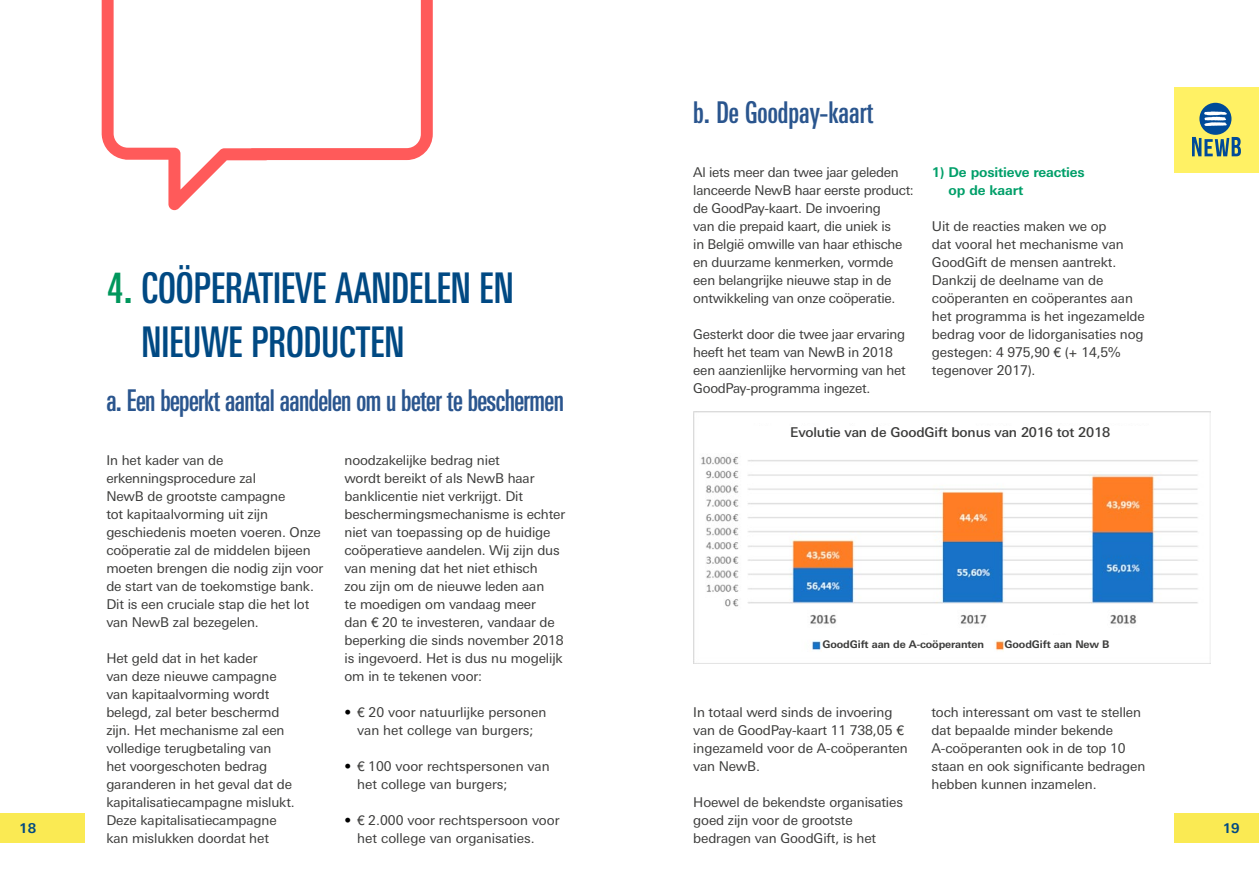
<style>
.page{position:relative;width:1259px;height:893px;background:#fff}
.page>*{position:absolute;margin:0;border:0;box-sizing:border-box;transform-origin:0 0}
.t1{font:500 42.3px/54px "Linotype Univers Comp";color:#004983}
.t2{font:500 30px "Linotype Univers Comp";letter-spacing:-.02em;color:#2a558e}
.t3{font:500 30px "Linotype Univers Comp";color:#2a558e}
.t4{font:13.5px/18px "Linotype Univers Basic";letter-spacing:-.01em;color:#3c3c3b}
.t5{font:500 13.5px "Linotype Univers Basic";letter-spacing:-.01em;color:#3c3c3b}
.t6{font:700 13.5px/18px "Linotype Univers Basic";letter-spacing:-.01em;color:#009f69}
.t7{font:700 13.5px "Linotype Univers Basic";color:#004983}
.t8{font:700 10.5px "Linotype Univers Basic";letter-spacing:-.01em;color:#3c3c3b}
.s1{font-family:"Helvetica Neue"}
.s2{color:#00975c}
.s3{font-family:"Linotype Univers Comp";font-weight:500;color:#000}
</style>
<div class="page">
<svg style="left:102px;top:0;width:331px;height:210px"></svg>
<div style="left:1174px;top:87px;width:85px;height:85px;background:#fff164"></div>
<svg style="left:1192px;top:137px;width:49px;height:19px"></svg>
<div style="left:1199px;top:103px;width:32px;height:32px;background:#004a98;border-radius:50%"></div>
<svg style="left:1204px;top:111px;width:23px;height:15px"></svg>
<div style="left:1174px;top:813px;width:85px;height:30px;background:#faea53"></div>
<div style="left:0;top:813px;width:85px;height:30px;background:#faea53"></div>
<img style="left:693px;top:411px;width:517px;height:252px">
<div style="left:697px;top:426px;width:505px;height:21px;background:#fff"></div>
<div style="left:822px;top:635px;width:165px;height:17px;background:#fff"></div>
<div style="left:1004px;top:635px;width:165px;height:17px;background:#fff"></div>
<h2 class="t3" style="left:693px;top:95px;width:181px">b. De Goodpay-kaart</h2>
<p class="t4" style="left:693px;top:163px;width:222px">Al iets meer dan twee jaar geleden lanceerde NewB haar eerste product: de GoodPay-kaart. De invoering<br>van die prepaid kaart, die uniek is<br>in België omwille van haar ethische en duurzame kenmerken, vormde een belangrijke nieuwe stap in de ontwikkeling van onze coöperatie.</p>
<p class="t4" style="left:693px;top:325px;width:214px">Gesterkt door die twee jaar ervaring heeft het team van NewB in 2018 een aanzienlijke hervorming van het GoodPay-programma ingezet.</p>
<p class="t6" style="left:948px;top:163px;width:138px;text-indent:-17px">1) De positieve reacties op de kaart</p>
<p class="t4" style="left:932px;top:217px;width:214px">Uit de reacties maken we op<br>dat vooral het mechanisme van<br>GoodGift de mensen aantrekt.<br>Dankzij de deelname van de coöperanten en coöperantes aan het programma is het ingezamelde bedrag voor de lidorganisaties nog gestegen: 4 975,90 <span class="s1">€</span> (+ 14,5% tegenover 2017).</p>
<h1 class="t1" style="left:141px;top:261px;width:374px;text-indent:-35px"><span class="s2">4.</span> COÖPERATIEVE AANDELEN EN<br>NIEUWE PRODUCTEN</h1>
<h2 class="t2" style="left:106px;top:383px;width:459px">a. Een beperkt aantal aandelen om u beter te beschermen</h2>
<p class="t4" style="left:106px;top:451px;width:219px">In het kader van de erkenningsprocedure zal<br>NewB de grootste campagne<br>tot kapitaalvorming uit zijn geschiedenis moeten voeren. Onze coöperatie zal de middelen bijeen moeten brengen die nodig zijn voor de start van de toekomstige bank.<br>Dit is een cruciale stap die het lot van NewB zal bezegelen.</p>
<p class="t4" style="left:106px;top:649px;width:190px">Het geld dat in het kader<br>van deze nieuwe campagne van kapitaalvorming wordt belegd, zal beter beschermd zijn. Het mechanisme zal een volledige terugbetaling van<br>het voorgeschoten bedrag garanderen in het geval dat de kapitalisatiecampagne mislukt.<br>Deze kapitalisatiecampagne kan mislukken doordat het</p>
<p class="t5" style="left:790px;top:424px;width:321px">Evolutie van de GoodGift bonus van 2016 tot 2018</p>
<p class="t4" style="left:344px;top:451px;width:222px">noodzakelijke bedrag niet<br>wordt bereikt of als NewB haar banklicentie niet verkrijgt. Dit beschermingsmechanisme is echter niet van toepassing op de huidige coöperatieve aandelen. Wij zijn dus van mening dat het niet ethisch<br>zou zijn om de nieuwe leden aan<br>te moedigen om vandaag meer<br>dan <span class="s1">€</span> 20 te investeren, vandaar de beperking die sinds november 2018 is ingevoerd. Het is dus nu mogelijk om in te tekenen voor:</p>
<p class="t4" style="left:344px;top:703px;width:203px;text-align:center"><span class="s3">•</span> <span class="s1">€</span> 20 voor natuurlijke personen van het college van burgers;</p>
<p class="t4" style="left:357px;top:757px;width:194px;text-indent:-13px"><span class="s3">•</span> <span class="s1">€</span> 100 voor rechtspersonen van het college van burgers;</p>
<p class="t4" style="left:357px;top:811px;width:204px;text-indent:-13px"><span class="s3">•</span> <span class="s1">€</span> 2.000 voor rechtspersoon voor het college van organisaties.</p>
<p class="t8" style="left:822px;top:637px;width:163px">GoodGift aan de A-coöperanten</p>
<p class="t8" style="left:1004px;top:637px;width:106px">GoodGift aan New B</p>
<p class="t4" style="left:931px;top:703px;width:215px">toch interessant om vast te stellen dat bepaalde minder bekende<br>A-coöperanten ook in de top 10 staan en ook significante bedragen hebben kunnen inzamelen.</p>
<p class="t4" style="left:693px;top:703px;width:216px">In totaal werd sinds de invoering van de GoodPay-kaart 11 738,05 <span class="s1">€ </span>ingezameld voor de A-coöperanten van NewB.</p>
<p class="t4" style="left:693px;top:793px;width:211px">Hoewel de bekendste organisaties goed zijn voor de grootste bedragen van GoodGift, is het</p>
<p class="t7" style="left:19px;top:820px;width:18px">18</p>
<p class="t7" style="left:1222px;top:820px;width:18px">19</p>
</div>
